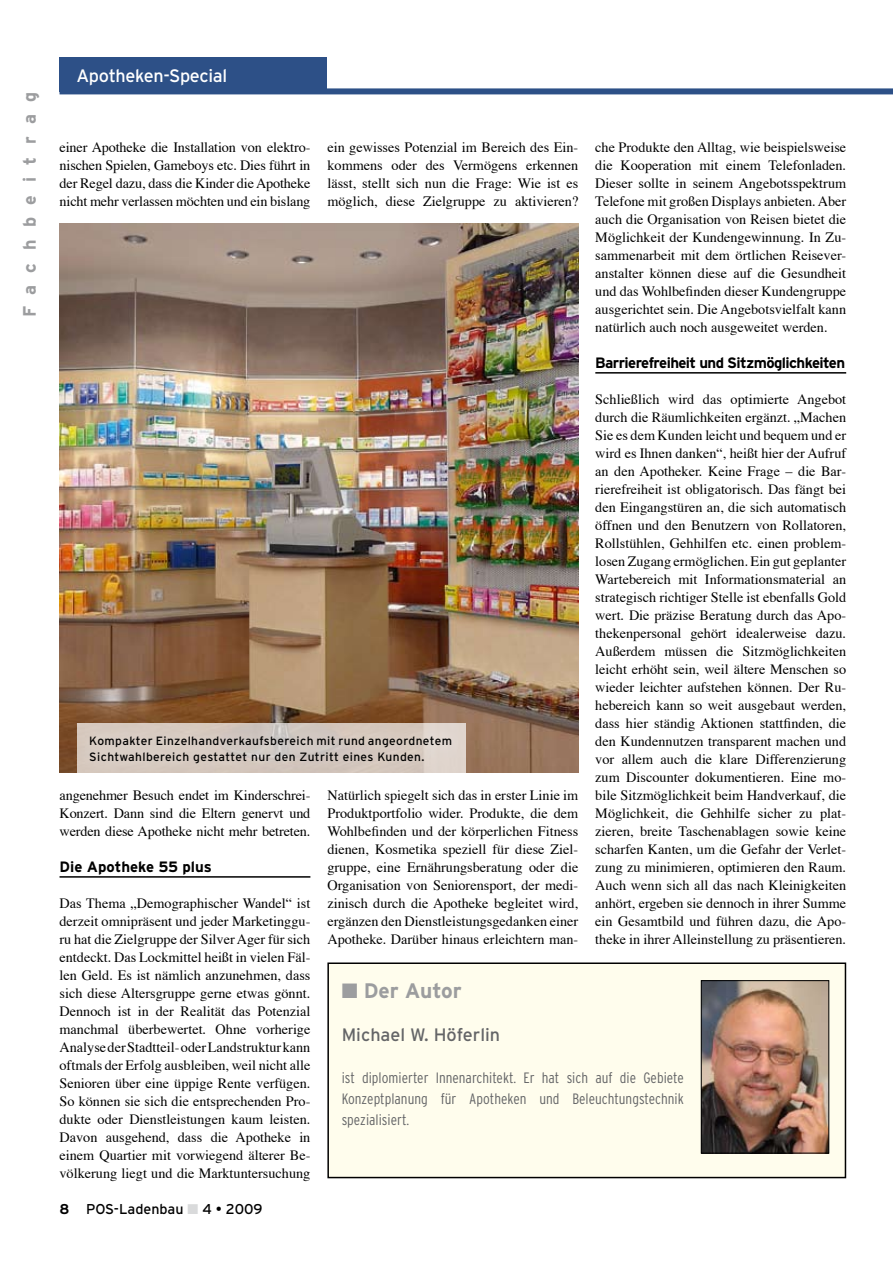
<style>
.page{position:relative;width:893px;height:1263px;background:#fff}
.page>*{position:absolute;margin:0;border:0;box-sizing:border-box;transform-origin:0 0}
.t1{font:700 21px "Interstate";color:#9c9d9f}
.t2{font:18px "Interstate";letter-spacing:-.02em;color:#fff}
.t3{font:18px "Interstate";color:#646567}
.t4{font:700 18px "Interstate";letter-spacing:.7em;color:#9c9d9f}
.t5{font:300 condensed 15px/21px "Interstate";color:#646567;text-align:justify}
.t6{font:700 15px "Interstate";letter-spacing:-.04em;color:#000}
.t7{font:700 15px "Interstate";color:#000}
.t8{font:14.25px/18px "Times";color:#000;text-align:justify}
.t9{font:14.25px "Interstate";color:#000}
.t10{font:12px/16.4px "Interstate";letter-spacing:.03em;color:#000}
.s1{color:#d9dadb}
</style>
<div class="page">
<div style="left:60px;top:88px;width:833px;height:6px;background:#2d5087"></div>
<div style="left:60px;top:57px;width:267px;height:34px;background:#2d5087"></div>
<hr style="left:595px;top:372px;width:251px;height:2px;background:#000">
<div style="left:328px;top:963px;width:517px;height:214px;background:#fffded"></div>
<div style="left:327px;top:962px;width:519px;height:216px;border:2px solid #000"></div>
<img style="left:703px;top:982px;width:124px;height:169px">
<div style="left:701px;top:980px;width:128px;height:173px;border:1px solid #000"></div>
<img style="left:60px;top:224px;width:518px;height:549px">
<hr style="left:60px;top:876px;width:250px;height:2px;background:#000">
<div style="left:75px;top:722px;width:390px;height:55px;background:#fff;opacity:.8"></div>
<p class="t4" style="left:19px;top:317px;width:227px;rotate:-90deg">Fachbeitrag</p>
<p class="t2" style="left:77px;top:65px;width:152px">Apotheken-Special</p>
<p class="t8" style="left:60px;top:139px;width:252px">einer Apotheke die Installation von elektro&shy;nischen Spielen, Gameboys etc. Dies führt in der Regel dazu, dass die Kinder die Apotheke nicht mehr verlassen möchten und ein bislang</p>
<p class="t8" style="left:327px;top:139px;width:252px">ein gewisses Potenzial im Bereich des Ein&shy;kommens oder des Vermögens erkennen lässt, stellt sich nun die Frage: Wie ist es möglich, diese Zielgruppe zu aktivieren?</p>
<p class="t8" style="left:595px;top:139px;width:252px">che Produkte den Alltag, wie beispielsweise die Kooperation mit einem Telefonladen.<br>Dieser sollte in seinem Angebotsspektrum Telefone mit großen Displays anbieten. Aber auch die Organisation von Reisen bietet die Möglichkeit der Kundengewinnung. In Zu&shy;sammenarbeit mit dem örtlichen Reisever&shy;anstalter können diese auf die Gesundheit und das Wohlbefinden dieser Kundengruppe ausgerichtet sein. Die Angebotsvielfalt kann natürlich auch noch ausgeweitet werden.</p>
<p class="t6" style="left:595px;top:354px;width:251px">Barrierefreiheit und Sitzmöglichkeiten</p>
<p class="t8" style="left:595px;top:391px;width:252px">Schließlich wird das optimierte Angebot durch die Räumlichkeiten ergänzt. „Machen Sie es dem Kunden leicht und bequem und er wird es Ihnen danken“, heißt hier der Aufruf an den Apotheker. Keine Frage – die Bar&shy;rierefreiheit ist obligatorisch. Das fängt bei den Eingangstüren an, die sich automatisch öffnen und den Benutzern von Rollatoren, Rollstühlen, Gehhilfen etc. einen problem&shy;losen Zugang ermöglichen. Ein gut geplanter Wartebereich mit Informationsmaterial an strategisch richtiger Stelle ist ebenfalls Gold wert. Die präzise Beratung durch das Apo&shy;thekenpersonal gehört idealerweise dazu.<br>Außerdem müssen die Sitzmöglichkeiten leicht erhöht sein, weil ältere Menschen so wieder leichter aufstehen können. Der Ru&shy;hebereich kann so weit ausgebaut werden, dass hier ständig Aktionen stattfinden, die den Kundennutzen transparent machen und vor allem auch die klare Differenzierung zum Discounter dokumentieren. Eine mo&shy;bile Sitzmöglichkeit beim Handverkauf, die Möglichkeit, die Gehhilfe sicher zu plat&shy;zieren, breite Taschenablagen sowie keine scharfen Kanten, um die Gefahr der Verlet&shy;zung zu minimieren, optimieren den Raum.<br>Auch wenn sich all das nach Kleinigkeiten anhört, ergeben sie dennoch in ihrer Summe ein Gesamtbild und führen dazu, die Apo&shy;theke in ihrer Alleinstellung zu präsentieren.</p>
<h1 class="t1" style="left:342px;top:979px;width:122px">■ Der Autor</h1>
<p class="t3" style="left:342px;top:1025px;width:160px">Michael W. Höferlin</p>
<p class="t5" style="left:342px;top:1067px;width:344px">ist diplomierter Innenarchitekt. Er hat sich auf die Gebiete Konzeptplanung für Apotheken und Beleuchtungstechnik spezialisiert.</p>
<p class="t10" style="left:89px;top:732px;width:364px">Kompakter Einzelhandverkaufsbereich mit rund angeordnetem<br>Sichtwahlbereich gestattet nur den Zutritt eines Kunden.</p>
<p class="t8" style="left:327px;top:787px;width:252px">Natürlich spiegelt sich das in erster Linie im Produktportfolio wider. Produkte, die dem Wohlbefinden und der körperlichen Fitness dienen, Kosmetika speziell für diese Ziel&shy;gruppe, eine Ernährungsberatung oder die Organisation von Seniorensport, der medi&shy;zinisch durch die Apotheke begleitet wird, ergänzen den Dienstleistungsgedanken einer Apotheke. Darüber hinaus erleichtern man-</p>
<p class="t8" style="left:60px;top:787px;width:252px">angenehmer Besuch endet im Kinderschrei-Konzert. Dann sind die Eltern genervt und werden diese Apotheke nicht mehr betreten.</p>
<p class="t7" style="left:60px;top:858px;width:154px">Die Apotheke 55 plus</p>
<p class="t8" style="left:60px;top:895px;width:252px">Das Thema „Demographischer Wandel“ ist derzeit omnipräsent und jeder Marketinggu&shy;ru hat die Zielgruppe der Silver Ager für sich entdeckt. Das Lockmittel heißt in vielen Fäl&shy;len Geld. Es ist nämlich anzunehmen, dass sich diese Altersgruppe gerne etwas gönnt.<br>Dennoch ist in der Realität das Potenzial manchmal überbewertet. Ohne vorherige Analyse der Stadtteil- oder Landstruktur kann oftmals der Erfolg ausbleiben, weil nicht alle Senioren über eine üppige Rente verfügen.<br>So können sie sich die entsprechenden Pro&shy;dukte oder Dienstleistungen kaum leisten.<br>Davon ausgehend, dass die Apotheke in einem Quartier mit vorwiegend älterer Be&shy;völkerung liegt und die Marktuntersuchung</p>
<p class="t9" style="left:86px;top:1201px;width:178px">POS-Ladenbau <span class="s1">■</span> 4 • 2009</p>
</div>
